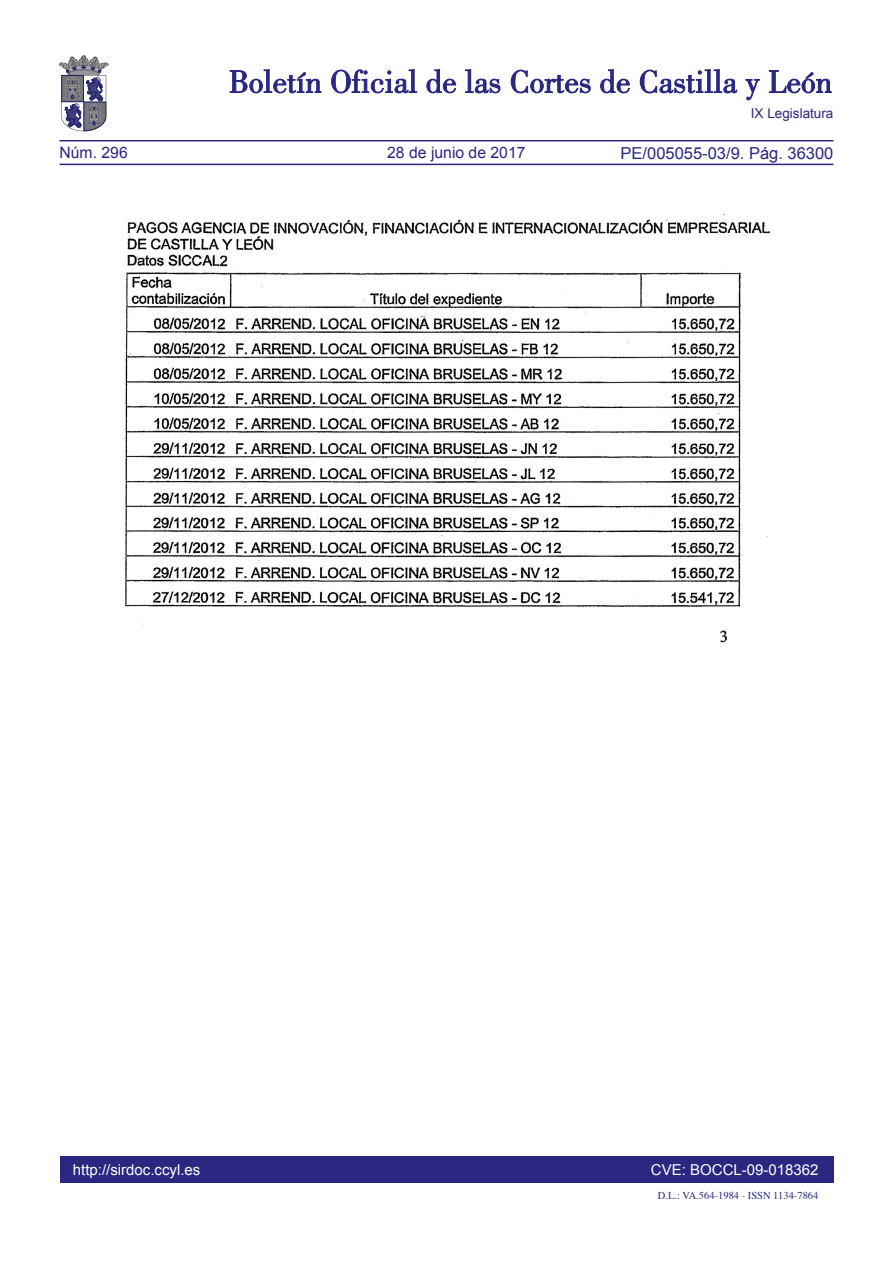
<style>
.page{position:relative;width:893px;height:1263px;background:#fff}
.page>*{position:absolute;margin:0;border:0;box-sizing:border-box;transform-origin:0 0}
.t1{font:16.5px "Arial";color:#292780}
.t2{font:15.75px "Arial";color:#292780}
.t3{font:15px "Arial";color:#fff}
.t4{font:13.5px "Arial";color:#292780}
.t5{font:10.5px "Times";color:#292780}
</style>
<div class="page">
<div style="left:60px;top:1157px;width:773px;height:26px;background:#292780"></div>
<hr style="left:60px;top:164px;width:773px;height:1px;background:#292780">
<hr style="left:60px;top:140px;width:773px;height:1px;background:#292780">
<svg style="left:230px;top:69px;width:91px;height:24px"></svg>
<svg style="left:331px;top:69px;width:86px;height:24px"></svg>
<svg style="left:426px;top:69px;width:30px;height:24px"></svg>
<svg style="left:465px;top:69px;width:35px;height:24px"></svg>
<svg style="left:511px;top:70px;width:80px;height:23px"></svg>
<svg style="left:600px;top:69px;width:30px;height:24px"></svg>
<svg style="left:640px;top:69px;width:97px;height:24px"></svg>
<svg style="left:745px;top:79px;width:15px;height:21px"></svg>
<svg style="left:769px;top:70px;width:62px;height:23px"></svg>
<svg style="left:59px;top:55px;width:49px;height:76px"></svg>
<img style="left:125px;top:214px;width:646px;height:429px">
<p class="t2" style="left:60px;top:142px;width:70px">Núm. 296</p>
<p class="t2" style="left:387px;top:142px;width:140px">28 de junio de 2017</p>
<p class="t4" style="left:751px;top:105px;width:84px">IX Legislatura</p>
<p class="t1" style="left:621px;top:142px;width:214px">PE/005055-03/9. Pág. 36300</p>
<p class="t3" style="left:73px;top:1159px;width:129px">http://sirdoc.ccyl.es</p>
<p class="t3" style="left:651px;top:1159px;width:169px">CVE: BOCCL-09-018362</p>
<p class="t5" style="left:658px;top:1185px;width:162px">D.L.: VA.564-1984 - ISSN 1134-7864</p>
</div>
